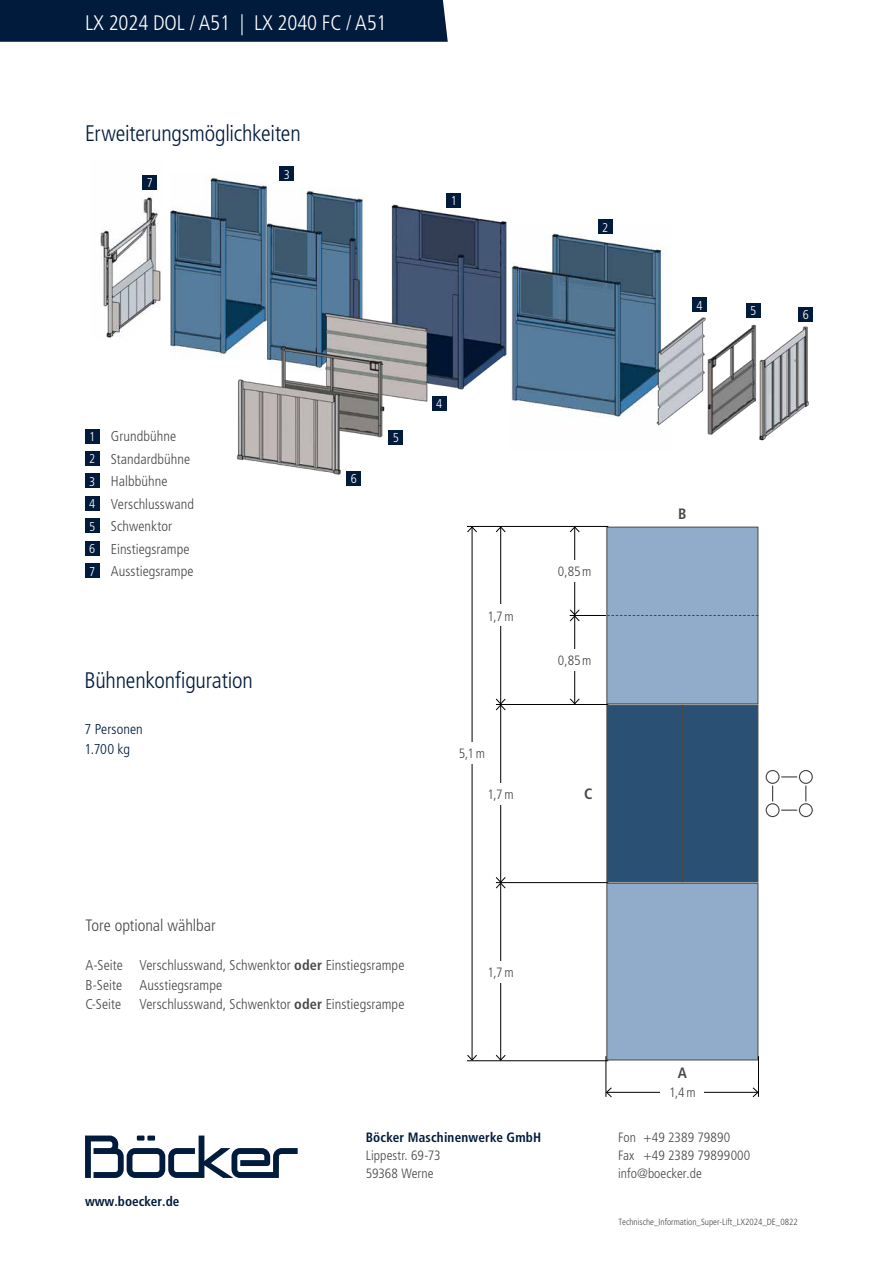
<style>
.page{position:relative;width:893px;height:1263px;background:#fff}
.page>*{position:absolute;margin:0;border:0;box-sizing:border-box;transform-origin:0 0}
.t1{font:300 condensed 22.5px "Frutiger LT Pro";letter-spacing:-.01em;color:#001b3c}
.t2{font:300 condensed 21px "Frutiger LT Pro";letter-spacing:-.005em;color:#fff}
.t3{font:300 condensed 16.5px "Frutiger LT Pro";letter-spacing:-.005em;color:#484847}
.t4{font:700 condensed 15px "Frutiger LT Pro";color:#484847}
.t5{font:300 condensed 14.25px/22.5px "Frutiger LT Pro";letter-spacing:.005em;color:#484847}
.t6{font:300 condensed 14.25px/19.5px "Frutiger LT Pro";letter-spacing:.005em;color:#001b3c}
.t7{font:300 condensed 13.5px/18px "Frutiger LT Pro";letter-spacing:.005em;color:#484847}
.t8{font:700 condensed 13.5px "Frutiger LT Pro";letter-spacing:.015em;color:#001b3c}
.t9{font:300 condensed 12.75px/22.5px "Frutiger LT Pro";color:#fff;text-align:justify}
.t10{font:300 condensed 9px "Frutiger LT Pro";color:#484847}
.s1{font-weight:700}
</style>
<div class="page">
<img style="left:171px;top:177px;width:96px;height:180px">
<img style="left:100px;top:175px;width:61px;height:163px">
<div style="left:143px;top:175px;width:14px;height:15px;background:#001b3c"></div>
<svg style="left:85px;top:1135px;width:213px;height:43px"></svg>
<div style="left:606px;top:527px;width:152px;height:177px;background:#91abcb;border:1px solid #484847"></div>
<div style="left:606px;top:883px;width:152px;height:177px;background:#91abcb"></div>
<hr style="left:606px;top:1092px;width:152px;height:1px;background:#000">
<svg style="left:607px;top:1087px;width:5px;height:10px"></svg>
<svg style="left:752px;top:1087px;width:6px;height:10px"></svg>
<hr style="left:606px;top:1056px;width:1px;height:41px;background:#000">
<hr style="left:758px;top:1056px;width:1px;height:41px;background:#000">
<div style="left:660px;top:1085px;width:44px;height:14px;background:#fff"></div>
<hr style="left:500px;top:705px;width:1px;height:177px;background:#000">
<hr style="left:496px;top:882px;width:112px;height:1px;background:#000">
<hr style="left:496px;top:704px;width:112px;height:1px;background:#000">
<div style="left:481px;top:783px;width:39px;height:21px;background:#fff"></div>
<hr style="left:467px;top:1060px;width:141px;height:1px;background:#000">
<hr style="left:467px;top:526px;width:141px;height:1px;background:#000">
<hr style="left:500px;top:527px;width:1px;height:177px;background:#000">
<svg style="left:495px;top:698px;width:11px;height:13px"></svg>
<svg style="left:495px;top:526px;width:11px;height:7px"></svg>
<hr style="left:500px;top:883px;width:1px;height:177px;background:#000">
<svg style="left:495px;top:1054px;width:11px;height:7px"></svg>
<svg style="left:495px;top:877px;width:11px;height:12px"></svg>
<div style="left:479px;top:961px;width:43px;height:21px;background:#fff"></div>
<div style="left:478px;top:605px;width:45px;height:21px;background:#fff"></div>
<hr style="left:472px;top:527px;width:1px;height:533px;background:#000">
<svg style="left:467px;top:1054px;width:10px;height:7px"></svg>
<svg style="left:467px;top:526px;width:10px;height:7px"></svg>
<div style="left:452px;top:742px;width:40px;height:22px;background:#fff"></div>
<svg style="left:607px;top:615px;width:151px;height:1px"></svg>
<hr style="left:570px;top:615px;width:36px;height:1px;background:#000">
<hr style="left:574px;top:616px;width:1px;height:88px;background:#000">
<svg style="left:570px;top:698px;width:10px;height:6px"></svg>
<hr style="left:574px;top:527px;width:1px;height:88px;background:#000">
<svg style="left:569px;top:609px;width:11px;height:13px"></svg>
<svg style="left:569px;top:526px;width:11px;height:7px"></svg>
<div style="left:554px;top:560px;width:42px;height:22px;background:#fff"></div>
<div style="left:554px;top:649px;width:42px;height:22px;background:#fff"></div>
<div style="left:606px;top:705px;width:77px;height:177px;background:#2a5174;border:1px solid #484847"></div>
<div style="left:682px;top:705px;width:76px;height:177px;background:#2a5174;border:1px solid #484847"></div>
<svg style="left:766px;top:770px;width:47px;height:47px"></svg>
<div style="left:0;top:0;width:448px;height:42px;background:#001b3c"></div>
<img style="left:511px;top:224px;width:151px;height:194px">
<img style="left:300px;top:189px;width:64px;height:14px">
<div style="left:280px;top:167px;width:14px;height:14px;background:#001b3c"></div>
<div style="left:447px;top:193px;width:14px;height:14px;background:#001b3c"></div>
<div style="left:85px;top:429px;width:14px;height:14px;background:#001b3c"></div>
<div style="left:85px;top:451px;width:14px;height:15px;background:#001b3c"></div>
<div style="left:85px;top:474px;width:14px;height:14px;background:#001b3c"></div>
<div style="left:85px;top:496px;width:14px;height:15px;background:#001b3c"></div>
<div style="left:85px;top:519px;width:14px;height:14px;background:#001b3c"></div>
<div style="left:85px;top:541px;width:14px;height:14px;background:#001b3c"></div>
<div style="left:598px;top:220px;width:14px;height:14px;background:#001b3c"></div>
<img style="left:231px;top:203px;width:280px;height:283px">
<div style="left:85px;top:564px;width:14px;height:14px;background:#001b3c"></div>
<div style="left:389px;top:430px;width:14px;height:15px;background:#001b3c"></div>
<div style="left:432px;top:396px;width:14px;height:14px;background:#001b3c"></div>
<div style="left:347px;top:471px;width:14px;height:14px;background:#001b3c"></div>
<img style="left:758px;top:303px;width:55px;height:138px">
<img style="left:656px;top:300px;width:100px;height:135px">
<div style="left:692px;top:298px;width:15px;height:14px;background:#001b3c"></div>
<div style="left:746px;top:303px;width:14px;height:14px;background:#001b3c"></div>
<div style="left:799px;top:307px;width:14px;height:14px;background:#001b3c"></div>
<h2 class="t2" style="left:85px;top:11px;width:303px">LX 2024 DOL / A51 | LX 2040 FC / A51</h2>
<h1 class="t1" style="left:85px;top:121px;width:217px">Erweiterungsmöglichkeiten</h1>
<p class="t9" style="left:147px;top:172px;width:8px">7</p>
<p class="t9" style="left:284px;top:163px;width:8px">3</p>
<p class="t9" style="left:451px;top:189px;width:8px">1</p>
<p class="t9" style="left:602px;top:216px;width:8px">2</p>
<p class="t9" style="left:89px;top:425px;width:8px">1<br>2<br>3<br>4<br>5<br>6</p>
<p class="t9" style="left:89px;top:560px;width:8px">7</p>
<p class="t5" style="left:111px;top:425px;width:85px">Grundbühne<br>Standardbühne<br>Halbbühne<br>Verschlusswand<br>Schwenktor<br>Einstiegsrampe<br>Ausstiegsrampe</p>
<h1 class="t1" style="left:84px;top:668px;width:170px">Bühnenkonfiguration</h1>
<p class="t6" style="left:84px;top:720px;width:60px">7 Personen<br>1.700 kg</p>
<p class="t9" style="left:351px;top:468px;width:8px">6</p>
<p class="t9" style="left:393px;top:427px;width:8px">5</p>
<p class="t9" style="left:436px;top:392px;width:8px">4</p>
<p class="t7" style="left:487px;top:607px;width:28px">1,7 m</p>
<p class="t7" style="left:459px;top:744px;width:28px">5,1m</p>
<p class="t7" style="left:487px;top:785px;width:28px">1,7 m</p>
<p class="t7" style="left:558px;top:562px;width:35px">0,85m</p>
<p class="t7" style="left:558px;top:651px;width:35px">0,85m</p>
<p class="t4" style="left:584px;top:785px;width:10px">C</p>
<p class="t9" style="left:696px;top:294px;width:8px">4</p>
<p class="t9" style="left:750px;top:299px;width:8px">5</p>
<p class="t9" style="left:803px;top:303px;width:8px">6</p>
<p class="t4" style="left:678px;top:505px;width:10px">B</p>
<p class="t3" style="left:86px;top:916px;width:132px">Tore optional wählbar</p>
<p class="t5" style="left:86px;top:956px;width:320px;line-height:19.5px">A-Seite Verschlusswand, Schwenktor <span class="s1">oder</span> Einstiegsrampe<br>B-Seite Ausstiegsrampe<br>C-Seite</p>
<p class="t5" style="left:139px;top:993px;width:266px">Verschlusswand, Schwenktor <span class="s1">oder</span> Einstiegsrampe</p>
<p class="t7" style="left:487px;top:963px;width:28px">1,7 m</p>
<p class="t8" style="left:85px;top:1193px;width:96px">www.boecker.de</p>
<p class="t8" style="left:366px;top:1129px;width:177px">Böcker Maschinenwerke GmbH</p>
<p class="t7" style="left:366px;top:1146px;width:76px">Lippestr. 69-73<br>59368 Werne</p>
<p class="t4" style="left:678px;top:1064px;width:11px">A</p>
<p class="t7" style="left:669px;top:1084px;width:28px">1,4m</p>
<p class="t7" style="left:618px;top:1128px;width:134px">Fon +49 2389 79890<br>Fax +49 2389 79899000 info@boecker.de</p>
<p class="t10" style="left:618px;top:1216px;width:181px">Technische_Information_Super-Lift_LX2024_DE_0822</p>
</div>
